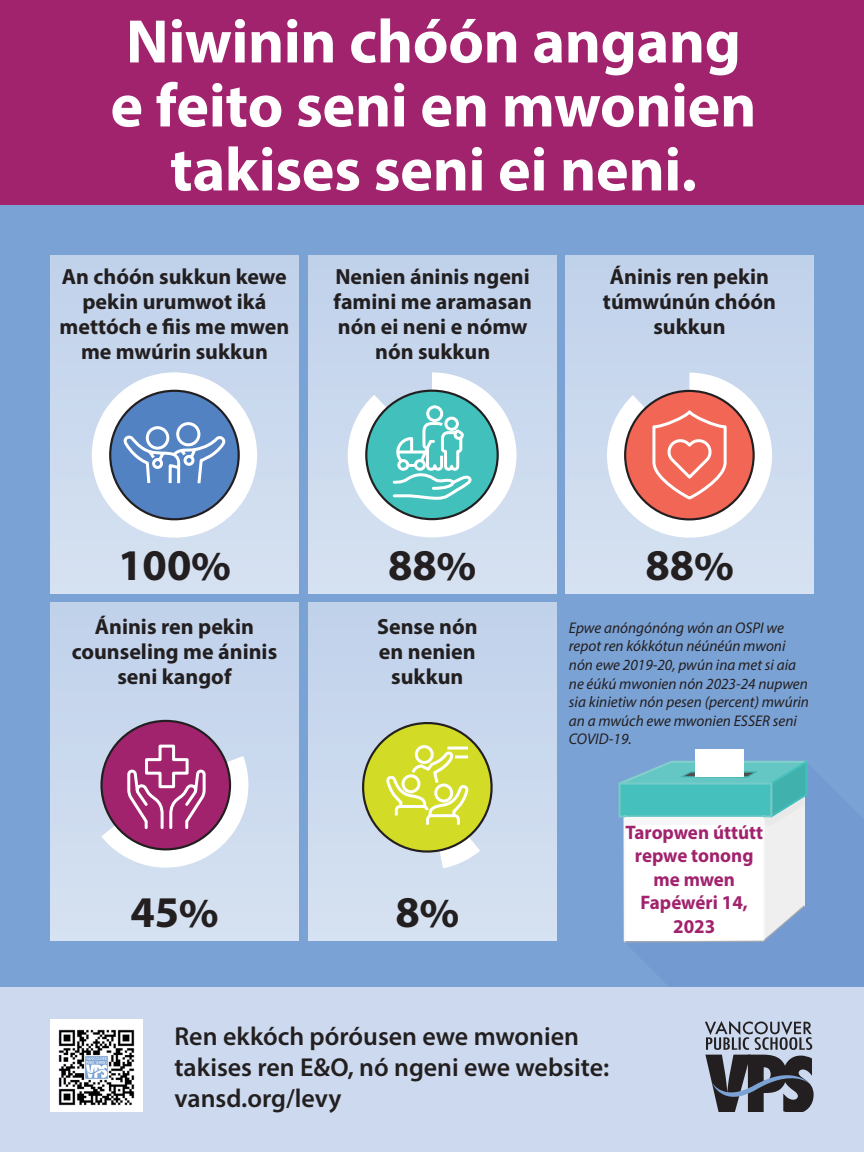
<style>
.page{position:relative;width:864px;height:1152px;background:#fff}
.page>*{position:absolute;margin:0;border:0;box-sizing:border-box;transform-origin:0 0}
.t1{font:700 62px/64px "Myriad Pro";letter-spacing:-.005em;color:#fff;text-align:center}
.t2{font:700 44px "Myriad Pro";color:#231f20}
.t3{font:600 26px/31.2px "Myriad Pro";color:#231f20}
.t4{font:700 22px/25px "Myriad Pro";color:#231f20;text-align:center}
.t5{font:700 19.6px/23.6px "Myriad Pro";color:#a1236d;text-align:center}
.t6{font:italic 15.6px/18.6px "Myriad Pro";color:#231f20}
</style>
<div class="page">
<div style="left:0;top:161px;width:864px;height:827px;background:#7ba2d5"></div>
<div style="left:0;top:0;width:864px;height:205px;background:#a1236d"></div>
<div style="left:308px;top:256px;width:248px;height:337px;background:linear-gradient(to right,#c9d9ed,#c9d9ed)"></div>
<div style="left:308px;top:603px;width:248px;height:337px;background:#c9d8ed"></div>
<div style="left:50px;top:256px;width:249px;height:337px;background:linear-gradient(to right,#cad9ed,#cad9ed)"></div>
<div style="left:50px;top:603px;width:249px;height:337px;background:linear-gradient(to right,#c9d8ed,#c9d8ed)"></div>
<div style="left:565px;top:256px;width:249px;height:337px;background:linear-gradient(to right,#c9d9ed,#c9d9ed)"></div>
<div style="left:92px;top:372px;width:165px;height:166px;background:#fff;border-radius:50%"></div>
<div style="left:110px;top:391px;width:129px;height:128px;background:#5282c2;border-radius:50%"></div>
<svg style="left:362px;top:722px;width:131px;height:146px"></svg>
<svg style="left:120px;top:383px;width:108px;height:101px"></svg>
<svg style="left:348px;top:372px;width:169px;height:165px"></svg>
<svg style="left:624px;top:942px;width:240px;height:46px"></svg>
<div style="left:696px;top:749px;width:48px;height:27px;background:#fff"></div>
<svg style="left:618px;top:761px;width:190px;height:181px"></svg>
<div style="left:0;top:988px;width:864px;height:164px;background:#ccd9ee"></div>
<svg style="left:705px;top:1021px;width:109px;height:91px"></svg>
<div style="left:50px;top:1019px;width:93px;height:93px;background:#fff"></div>
<img style="left:58px;top:1029px;width:77px;height:77px">
<svg style="left:607px;top:373px;width:165px;height:165px"></svg>
<svg style="left:101px;top:725px;width:158px;height:150px"></svg>
<p class="t1" style="left:110px;top:8px;width:648px">Niwinin chóón angang e feito seni en mwonien takises seni ei neni.</p>
<p class="t4" style="left:59px;top:264px;width:231px">An chóón sukkun kewe pekin urumwot iká mettóch e fiis me mwen me mwúrin sukkun</p>
<p class="t4" style="left:334px;top:264px;width:200px">Nenien áninis ngeni famini me aramasan nón ei neni e nómw nón sukkun</p>
<p class="t4" style="left:603px;top:264px;width:175px">Áninis ren pekin túmwúnún chóón sukkun</p>
<p class="t2" style="left:118px;top:537px;width:114px">100%</p>
<p class="t4" style="left:72px;top:613px;width:207px">Áninis ren pekin counseling me áninis seni kangof</p>
<p class="t2" style="left:130px;top:884px;width:90px">45%</p>
<p class="t2" style="left:388px;top:537px;width:90px">88%</p>
<p class="t4" style="left:377px;top:613px;width:102px">Sense nón en nenien sukkun</p>
<p class="t2" style="left:396px;top:884px;width:65px">8%</p>
<p class="t2" style="left:646px;top:537px;width:90px">88%</p>
<p class="t6" style="left:569px;top:618px;width:242px">Epwe anóngónóng wón an OSPI we repot ren kókkótun néúnéún mwoni nón ewe 2019-20, pwún ina met si aia ne éúkú mwonien nón 2023-24 nupwen sia kinietiw nón pesen (percent) mwúrin an a mwúch ewe mwonien ESSER seni<br>COVID-19.</p>
<p class="t5" style="left:625px;top:820px;width:139px">Taropwen úttútt repwe tonong me mwen<br>Fapéwéri 14,<br>2023</p>
<p class="t3" style="left:174px;top:1020px;width:436px">Ren ekkóch póróusen ewe mwonien takises ren E&amp;O, nó ngeni ewe website: vansd.org/levy</p>
</div>
